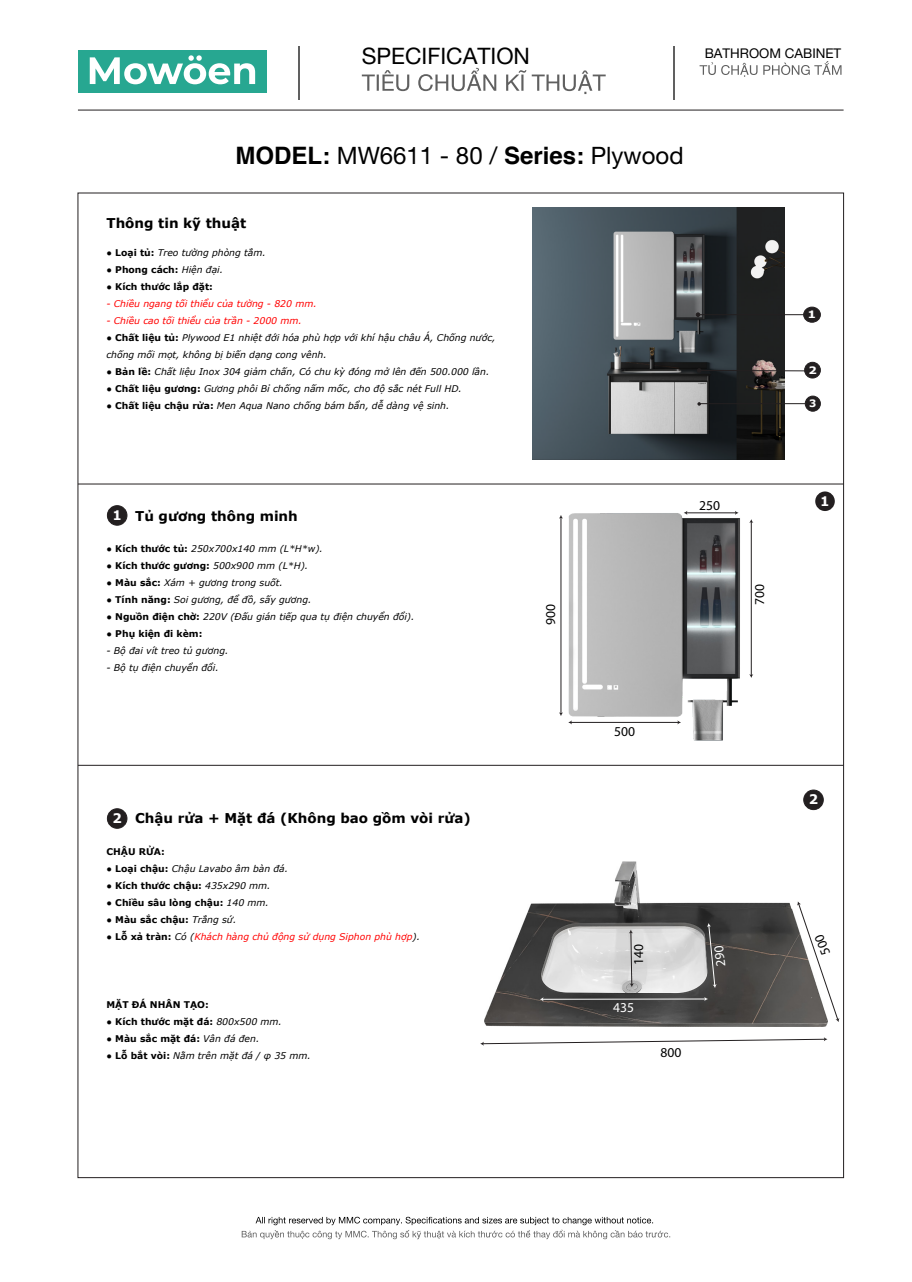
<style>
.page{position:relative;width:912px;height:1282px;background:#fff}
.page>*{position:absolute;margin:0;border:0;box-sizing:border-box;transform-origin:0 0}
.t1{font:24px "Helvetica Neue";color:#000}
.t2{font:22.65px "Helvetica Neue";color:#000}
.t3{font:13.65px "Myriad Pro";color:#000}
.t4{font:13.65px "Myriad Pro";color:#fff}
.t5{font:700 13.5px "Verdana";color:#000}
.t6{font:13.35px "Helvetica Neue";color:#000}
.t7{font:700 13.2px "Verdana";color:#fff}
.t8{font:700 10.2px "Verdana";color:#fff;scale:1.21 1}
.t9{font:700 10.2px "Verdana";color:#fff;scale:1.16 1}
.t10{font:700 10.2px "Verdana";color:#fff}
.t11{font:italic 9.3px/17px "Verdana";color:#000}
.t12{font:700 9.3px "Verdana";color:#000}
.t13{font:italic 9.3px "Verdana";color:#f00}
.s1{font-family:"Helvetica";font-weight:700}
.s2{font-weight:700;font-style:normal}
.s3{font-weight:400;font-style:italic}
.s4{font-size:13.2px;color:#fff}
.s5{color:#000}
.s6{font-weight:700;font-style:normal;color:#000}
</style>
<div class="page">
<img style="left:568px;top:513px;width:172px;height:228px">
<img style="left:484px;top:861px;width:343px;height:165px">
<img style="left:532px;top:208px;width:252px;height:252px">
<hr style="left:78px;top:110px;width:765px;height:1px;background:#231f20">
<svg style="left:362px;top:68px;width:243px;height:26px"></svg>
<hr style="left:299px;top:46px;width:1px;height:54px;background:#606060">
<hr style="left:673px;top:46px;width:1px;height:54px;background:#606060">
<svg style="left:699px;top:61px;width:142px;height:16px"></svg>
<svg style="left:242px;top:1217px;width:428px;height:22px"></svg>
<hr style="left:699px;top:314px;width:105px;height:1px;background:#231f20">
<div style="left:803px;top:307px;width:17px;height:15px;background:#231f20;border-radius:50%"></div>
<div style="left:803px;top:307px;width:17px;height:15px;border:1px solid #231f20;border-radius:50%"></div>
<svg style="left:696px;top:313px;width:4px;height:4px"></svg>
<hr style="left:700px;top:370px;width:105px;height:1px;background:#231f20">
<div style="left:804px;top:362px;width:16px;height:16px;background:#231f20;border-radius:50%"></div>
<div style="left:804px;top:362px;width:16px;height:16px;border:1px solid #231f20;border-radius:50%"></div>
<svg style="left:697px;top:402px;width:4px;height:4px"></svg>
<svg style="left:697px;top:368px;width:4px;height:4px"></svg>
<hr style="left:699px;top:403px;width:106px;height:1px;background:#231f20">
<div style="left:805px;top:396px;width:15px;height:15px;background:#231f20;border-radius:50%"></div>
<div style="left:805px;top:396px;width:15px;height:15px;border:1px solid #231f20;border-radius:50%"></div>
<hr style="left:78px;top:484px;width:765px;height:1px;background:#231f20">
<hr style="left:78px;top:765px;width:765px;height:1px;background:#231f20">
<div style="left:78px;top:50px;width:188px;height:43px;background:#27a791"></div>
<svg style="left:90px;top:55px;width:165px;height:29px"></svg>
<div style="left:803px;top:790px;width:20px;height:20px;background:#231f20;border-radius:50%"></div>
<div style="left:803px;top:790px;width:20px;height:20px;border:1px solid #231f20;border-radius:50%"></div>
<div style="left:815px;top:491px;width:19px;height:20px;background:#231f20;border-radius:50%"></div>
<div style="left:107px;top:506px;width:20px;height:19px;background:#231f20;border-radius:50%"></div>
<div style="left:107px;top:505px;width:20px;height:20px;border:1px solid #231f20;border-radius:50%"></div>
<div style="left:107px;top:809px;width:20px;height:19px;background:#231f20;border-radius:50%"></div>
<div style="left:107px;top:808px;width:20px;height:20px;border:1px solid #231f20;border-radius:50%"></div>
<hr style="left:561px;top:517px;width:1px;height:196px;background:#231f20">
<hr style="left:751px;top:522px;width:1px;height:153px;background:#231f20">
<hr style="left:571px;top:722px;width:107px;height:1px;background:#231f20">
<svg style="left:677px;top:720px;width:4px;height:4px"></svg>
<svg style="left:559px;top:712px;width:13px;height:12px"></svg>
<hr style="left:686px;top:513px;width:50px;height:1px;background:#231f20">
<svg style="left:480px;top:1037px;width:347px;height:9px"></svg>
<hr style="left:542px;top:999px;width:163px;height:1px;background:#fff">
<svg style="left:704px;top:997px;width:4px;height:4px"></svg>
<svg style="left:540px;top:997px;width:3px;height:4px"></svg>
<svg style="left:629px;top:930px;width:5px;height:57px"></svg>
<img style="left:604px;top:683px;width:18px;height:8px">
<svg style="left:607px;top:686px;width:11px;height:3px"></svg>
<svg style="left:632px;top:322px;width:10px;height:4px"></svg>
<svg style="left:789px;top:901px;width:50px;height:121px"></svg>
<svg style="left:707px;top:923px;width:18px;height:65px"></svg>
<h2 class="t2" style="left:362px;top:39px;width:170px">SPECIFICATION</h2>
<h3 class="t6" style="left:704px;top:43px;width:138px">BATHROOM CABINET</h3>
<h1 class="t1" style="left:235px;top:138px;width:450px"><span class="s1">MODEL:</span> MW6611 - 80 / <span class="s1">Series:</span> Plywood</h1>
<h3 class="t5" style="left:106px;top:213px;width:141px">Thông tin kỹ thuật</h3>
<p class="t11" style="left:106px;top:244px;width:161px">● <span class="s2">Loại tủ:</span> Treo tường phòng tắm.</p>
<p class="t12" style="left:106px;top:263px;width:118px"><span class="s3">●</span> Phong cách: <span class="s3">Hiện đại.</span></p>
<p class="t12" style="left:106px;top:280px;width:108px"><span class="s3">●</span> Kích thước lắp đặt:</p>
<p class="t13" style="left:106px;top:297px;width:212px">- Chiều ngang tối thiểu của tường - 820 mm.</p>
<p class="t13" style="left:106px;top:314px;width:197px">- Chiều cao tối thiểu của trần - 2000 mm.</p>
<p class="t11" style="left:106px;top:329px;width:391px">● <span class="s2">Chất liệu tủ:</span> Plywood E1 nhiệt đới hóa phù hợp với khí hậu châu Á, Chống nước, chống mối mọt, không bị biến dạng cong vênh.</p>
<p class="t11" style="left:106px;top:363px;width:384px">● <span class="s2">Bản lề:</span> Chất liệu Inox 304 giảm chấn, Có chu kỳ đóng mở lên đến 500.000 lần.</p>
<p class="t11" style="left:106px;top:380px;width:357px">● <span class="s2">Chất liệu gương:</span> Gương phôi Bỉ chống nấm mốc, cho độ sắc nét Full HD.</p>
<p class="t11" style="left:106px;top:397px;width:344px">● <span class="s2">Chất liệu chậu rửa:</span> Men Aqua Nano chống bám bẩn, dễ dàng vệ sinh.</p>
<h3 class="t5" style="left:135px;top:506px;width:164px">Tủ gương thông minh</h3>
<p class="t11" style="left:106px;top:540px;width:218px">● <span class="s2">Kích thước tủ:</span> 250x700x140 mm (L*H*w).</p>
<p class="t11" style="left:106px;top:557px;width:203px">● <span class="s2">Kích thước gương:</span> 500x900 mm (L*H).</p>
<p class="t11" style="left:106px;top:574px;width:178px">● <span class="s2">Màu sắc:</span> Xám + gương trong suốt.</p>
<p class="t11" style="left:106px;top:591px;width:207px">● <span class="s2">Tính năng:</span> Soi gương, để đồ, sấy gương.</p>
<p class="t11" style="left:106px;top:608px;width:309px">● <span class="s2">Nguồn điện chờ:</span> 220V (Đấu gián tiếp qua tụ điện chuyển đổi).</p>
<p class="t12" style="left:106px;top:627px;width:97px"><span class="s3">●</span> Phụ kiện đi kèm:</p>
<p class="t11" style="left:106px;top:642px;width:123px">- Bộ đai vít treo tủ gương.</p>
<p class="t11" style="left:106px;top:659px;width:114px">- Bộ tụ điện chuyển đổi.</p>
<h3 class="t7" style="left:112px;top:506px;width:11px">1</h3>
<h3 class="t5" style="left:112px;top:809px;width:360px"><span class="s4">2</span> Chậu rửa + Mặt đá (Không bao gồm vòi rửa)</h3>
<p class="t12" style="left:106px;top:845px;width:60px">CHẬU RỬA:</p>
<p class="t11" style="left:106px;top:860px;width:183px">● <span class="s2">Loại chậu:</span> Chậu Lavabo âm bàn đá.</p>
<p class="t12" style="left:106px;top:879px;width:166px"><span class="s3">●</span> Kích thước chậu: <span class="s3">435x290 mm.</span></p>
<p class="t12" style="left:106px;top:896px;width:164px"><span class="s3">●</span> Chiều sâu lòng chậu: <span class="s3">140 mm.</span></p>
<p class="t12" style="left:106px;top:913px;width:131px"><span class="s3">●</span> Màu sắc chậu: <span class="s3">Trắng sứ.</span></p>
<p class="t13" style="left:106px;top:930px;width:315px"><span class="s5">●</span> <span class="s6">Lỗ xả tràn:</span> <span class="s5">Có (</span>Khách hàng chủ động sử dụng Siphon phù hợp<span class="s5">).</span></p>
<p class="t12" style="left:106px;top:998px;width:104px">MẶT ĐÁ NHÂN TẠO:</p>
<p class="t12" style="left:106px;top:1015px;width:177px"><span class="s3">●</span> Kích thước mặt đá: <span class="s3">800x500 mm.</span></p>
<p class="t12" style="left:106px;top:1032px;width:154px"><span class="s3">●</span> Màu sắc mặt đá: <span class="s3">Vân đá đen.</span></p>
<p class="t11" style="left:106px;top:1047px;width:206px">● <span class="s2">Lỗ bắt vòi:</span> Nằm trên mặt đá / φ 35 mm.</p>
<h3 class="t3" style="left:542px;top:625px;width:22px;rotate:-90deg">900</h3>
<h3 class="t3" style="left:614px;top:723px;width:22px">500</h3>
<h3 class="t3" style="left:699px;top:497px;width:22px">250</h3>
<h3 class="t3" style="left:751px;top:604px;width:22px;rotate:-90deg">700</h3>
<h3 class="t3" style="left:630px;top:965px;width:22px;rotate:-90deg">140</h3>
<h3 class="t4" style="left:613px;top:999px;width:22px">435</h3>
<h3 class="t3" style="left:660px;top:1044px;width:22px">800</h3>
<p class="t8" style="left:807px;top:307px;width:9px">1</p>
<p class="t9" style="left:808px;top:363px;width:9px">2</p>
<p class="t10" style="left:809px;top:396px;width:9px">3</p>
<h3 class="t7" style="left:820px;top:492px;width:11px">1</h3>
<h3 class="t7" style="left:809px;top:790px;width:11px">2</h3>
</div>
